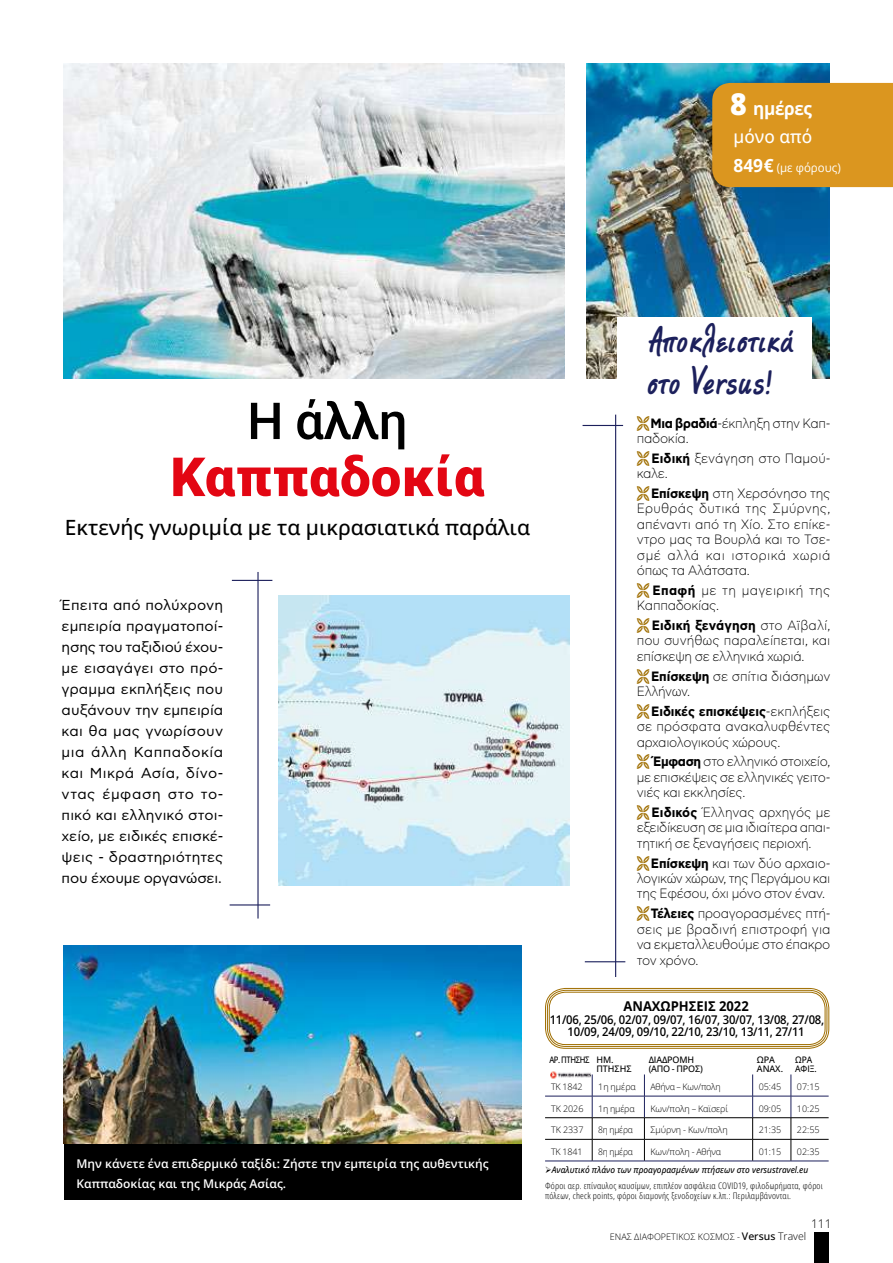
<style>
.page{position:relative;width:893px;height:1263px;background:#fff}
.page>*{position:absolute;margin:0;border:0;box-sizing:border-box;transform-origin:0 0}
.t1{font:900 54px "Roboto";letter-spacing:.01em;color:#e30613}
.t2{font:500 51px "Roboto";color:#000}
.t3{font:700 44.85px/42px "CF Marker";letter-spacing:.03em;color:#1c205c;scale:.89 1}
.t4{font:500 21px "Open Sans";color:#000}
.t5{font:500 18px/28.5px "Open Sans";color:#fff;scale:.96 1}
.t6{font:14.4px/21px "CF Asty Std";letter-spacing:-.005em;color:#000;text-align:justify}
.t7{font:300 13.5px/15.5px "CF Asty Std";letter-spacing:-.02em;color:#000;text-align:justify;scale:.95 1}
.t8{font:300 13.5px/15.5px "CF Asty Std";letter-spacing:.02em;color:#000;scale:.95 1}
.t9{font:300 13.5px/15.5px "CF Asty Std";color:#000;scale:.95 1}
.t10{font:700 13.5px "Open Sans";color:#000;scale:.96 1}
.t11{font:600 12px/12px "Open Sans";letter-spacing:-.02em;color:#000;text-align:center;scale:.94 1}
.t12{font:600 12px/19.5px "Open Sans";color:#fff}
.t13{font:12px "Open Sans";color:#fff;scale:.96 1}
.t14{font:300 12px "Open Sans";color:#000}
.t15{font:300 9px "Open Sans";letter-spacing:-.01em;color:#000}
.t16{font:300 9px/10.5px "Open Sans Condensed";letter-spacing:.02em;color:#000;scale:1.05 1}
.t17{font:italic 500 9px "Open Sans";color:#000;scale:.92 1}
.t18{font:500 9px/9px "Open Sans";letter-spacing:-.02em;color:#000}
.t19{font:500 9px/9px "Open Sans";letter-spacing:-.05em;color:#000;scale:.86 1}
.t20{font:300 9px "Open Sans";letter-spacing:-.01em;color:#000;scale:.95 1}
.t21{font:500 9px/9px "Open Sans";letter-spacing:-.02em;color:#000;scale:.94 1}
.s1{font-weight:800;font-size:30px}
.s2{font-weight:700}
.s3{font-weight:700;font-size:18px}
.s4{font-weight:500;font-size:10.5px}
.s5{font-size:10.5px}
</style>
<div class="page">
<div style="left:815px;top:1232px;width:14px;height:31px;background:#000"></div>
<img style="left:587px;top:64px;width:242px;height:315px">
<img style="left:64px;top:946px;width:457px;height:198px">
<img style="left:64px;top:64px;width:500px;height:315px">
<div style="left:618px;top:317px;width:194px;height:89px;background:#fff"></div>
<div style="left:64px;top:1144px;width:458px;height:55px;background:#000"></div>
<img style="left:279px;top:595px;width:291px;height:290px">
<div style="left:545px;top:988px;width:284px;height:61px;border:1px solid #9f6e00;border-radius:20px"></div>
<svg style="left:547px;top:989px;width:281px;height:58px"></svg>
<div style="left:549px;top:992px;width:276px;height:53px;border:1px solid #9f6e00;border-radius:16px"></div>
<svg style="left:592px;top:1074px;width:1px;height:87px"></svg>
<svg style="left:644px;top:1074px;width:1px;height:87px"></svg>
<svg style="left:752px;top:1074px;width:1px;height:87px"></svg>
<svg style="left:791px;top:1074px;width:1px;height:87px"></svg>
<hr style="left:545px;top:1096px;width:47px;height:1px;background:#1c205c">
<hr style="left:592px;top:1096px;width:52px;height:1px;background:#1c205c">
<hr style="left:644px;top:1096px;width:109px;height:1px;background:#1c205c">
<hr style="left:753px;top:1096px;width:38px;height:1px;background:#1c205c">
<hr style="left:791px;top:1096px;width:38px;height:1px;background:#1c205c">
<hr style="left:545px;top:1161px;width:47px;height:1px;background:#1c205c">
<hr style="left:592px;top:1161px;width:52px;height:1px;background:#1c205c">
<hr style="left:644px;top:1161px;width:109px;height:1px;background:#1c205c">
<hr style="left:753px;top:1161px;width:38px;height:1px;background:#1c205c">
<hr style="left:791px;top:1161px;width:38px;height:1px;background:#1c205c">
<hr style="left:545px;top:1117px;width:47px;height:1px;background:#000">
<hr style="left:592px;top:1117px;width:52px;height:1px;background:#000">
<hr style="left:644px;top:1117px;width:109px;height:1px;background:#000">
<hr style="left:753px;top:1117px;width:38px;height:1px;background:#000">
<hr style="left:791px;top:1117px;width:38px;height:1px;background:#000">
<hr style="left:545px;top:1139px;width:47px;height:1px;background:#000">
<hr style="left:592px;top:1139px;width:52px;height:1px;background:#000">
<hr style="left:644px;top:1139px;width:109px;height:1px;background:#000">
<hr style="left:753px;top:1139px;width:38px;height:1px;background:#000">
<hr style="left:791px;top:1139px;width:38px;height:1px;background:#000">
<hr style="left:583px;top:425px;width:40px;height:1px;background:#1c205c">
<hr style="left:615px;top:415px;width:1px;height:562px;background:#1c205c">
<hr style="left:585px;top:961px;width:40px;height:1px;background:#1c205c">
<hr style="left:230px;top:904px;width:40px;height:1px;background:#1c205c">
<hr style="left:232px;top:580px;width:40px;height:1px;background:#1c205c">
<hr style="left:257px;top:572px;width:2px;height:346px;background:#1c205c">
<div style="left:712px;top:83px;width:181px;height:104px;background:#db961f"></div>
<img style="left:550px;top:1071px;width:40px;height:8px">
<h3 class="t5" style="left:730px;top:94px;width:87px"><span class="s1">8</span> <span class="s2">ημέρες </span>μόνο από</h3>
<p class="t13" style="left:733px;top:159px;width:113px"><span class="s3">849€</span> (με φόρους)</p>
<h2 class="t2" style="left:247px;top:385px;width:162px">Η άλλη</h2>
<h1 class="t1" style="left:170px;top:439px;width:315px">Καππαδοκία</h1>
<h3 class="t4" style="left:65px;top:513px;width:467px">Εκτενής γνωριμία με τα μικρασιατικά παράλια</h3>
<p class="t6" style="left:62px;top:595px;width:163px">Έπειτα από πολύχρονη εμπειρία πραγματοποί&shy;ησης του ταξιδιού έχου&shy;με εισαγάγει στο πρό&shy;γραμμα εκπλήξεις που αυξάνουν την εμπειρία και θα μας γνωρίσουν μια άλλη Καππαδοκία και Μικρά Ασία, δίνο&shy;ντας έμφαση στο το&shy;πικό και ελληνικό στοι&shy;χείο, με ειδικές επισκέ&shy;ψεις - δραστηριότητες που έχουμε οργανώσει.</p>
<p class="t12" style="left:77px;top:1154px;width:414px">Μην κάνετε ένα επιδερμικό ταξίδι: Ζήστε την εμπειρία της αυθεντικής<br>Καππαδοκίας και της Μικράς Ασίας.</p>
<h3 class="t3" style="left:647px;top:319px;width:166px">Αποκλειστικά στο Versus!</h3>
<p class="t7" style="left:637px;top:415px;width:205px;text-indent:14px"><span class="s2">Μια βραδιά</span>-έκπληξη στην Καπ&shy;παδοκία.</p>
<p class="t9" style="left:637px;top:451px;width:205px;text-indent:15px"><span class="s2">Ειδική</span> ξενάγηση στο Παμού&shy;καλε.</p>
<p class="t7" style="left:637px;top:486px;width:205px;text-indent:14px"><span class="s2">Επίσκεψη</span> στη Χερσόνησο της Ερυθράς δυτικά της Σμύρνης, απέναντι από τη Χίο. Στο επίκε&shy;ντρο μας τα Βουρλά και το Τσε&shy;σμέ αλλά και ιστορικά χωριά όπως τα Αλάτσατα.</p>
<p class="t8" style="left:637px;top:583px;width:205px;text-indent:16px"><span class="s2">Επαφή</span> με τη μαγειρική της<br>Καππαδοκίας.</p>
<p class="t7" style="left:637px;top:618px;width:205px;text-indent:15px"><span class="s2">Ειδική ξενάγηση</span> στο Αϊβαλί, που συνήθως παραλείπεται, και επίσκεψη σε ελληνικά χωριά.</p>
<p class="t7" style="left:637px;top:668px;width:205px;text-indent:14px"><span class="s2">Επίσκεψη</span> σε σπίτια διάσημων<br>Ελλήνων.</p>
<p class="t7" style="left:637px;top:704px;width:205px;text-indent:14px"><span class="s2">Ειδικές επισκέψεις</span>-εκπλήξεις σε πρόσφατα ανακαλυφθέντες αρχαιολογικούς χώρους.</p>
<p class="t7" style="left:637px;top:754px;width:205px;text-indent:16px"><span class="s2">Έμφαση</span> στο ελληνικό στοιχείο, με επισκέψεις σε ελληνικές γειτο&shy;νιές και εκκλησίες.</p>
<p class="t7" style="left:637px;top:805px;width:205px;text-indent:15px"><span class="s2">Ειδικός</span> Έλληνας αρχηγός με εξειδίκευση σε μια ιδιαίτερα απαι&shy;τητική σε ξεναγήσεις περιοχή.</p>
<p class="t7" style="left:637px;top:855px;width:205px;text-indent:14px"><span class="s2">Επίσκεψη</span> και των δύο αρχαιο&shy;λογικών χώρων, της Περγάμου και της Εφέσου, όχι μόνο στον έναν.</p>
<p class="t7" style="left:637px;top:906px;width:205px;text-indent:14px"><span class="s2">Τέλειες</span> προαγορασμένες πτή&shy;σεις με βραδινή επιστροφή για να εκμεταλλευθούμε στο έπακρο τον χρόνο.</p>
<p class="t10" style="left:623px;top:996px;width:132px">ΑΝΑΧΩΡΗΣΕΙΣ 2022</p>
<p class="t11" style="left:550px;top:1013px;width:294px">11/06, 25/06, 02/07, 09/07, 16/07, 30/07, 13/08, 27/08,<br>10/09, 24/09, 09/10, 22/10, 23/10, 13/11, 27/11</p>
<p class="t19" style="left:596px;top:1055px;width:42px;text-indent:-47px">ΑΡ. ΠΤΉΣΗΣ Η Μ.<br>ΠΤΉΣΗΣ</p>
<p class="t18" style="left:649px;top:1055px;width:56px">ΔΙΑΔΡΟΜΉ (ΑΠΌ - ΠΡΟΣ)</p>
<p class="t18" style="left:757px;top:1055px;width:28px">ΏΡΑ<br>ΑNAX.</p>
<p class="t21" style="left:795px;top:1055px;width:24px">ΏΡΑ<br>ΆΦΙΞ.</p>
<p class="t15" style="left:551px;top:1081px;width:33px">ΤΚ 1842</p>
<p class="t15" style="left:598px;top:1081px;width:39px">1η ημέρα</p>
<p class="t15" style="left:650px;top:1081px;width:72px">Αθήνα – Κων/πολη</p>
<p class="t15" style="left:759px;top:1081px;width:24px">05:45</p>
<p class="t15" style="left:797px;top:1081px;width:24px">07:15</p>
<p class="t15" style="left:551px;top:1102px;width:34px">ΤΚ 2026</p>
<p class="t15" style="left:598px;top:1102px;width:38px">1η ημέρα</p>
<p class="t15" style="left:650px;top:1102px;width:79px">Κων/πολη – Καϊσερί</p>
<p class="t15" style="left:759px;top:1102px;width:24px">09:05</p>
<p class="t15" style="left:797px;top:1102px;width:24px">10:25</p>
<p class="t15" style="left:551px;top:1124px;width:34px">TK 2337</p>
<p class="t20" style="left:598px;top:1124px;width:38px">8η ημέρα</p>
<p class="t15" style="left:650px;top:1124px;width:79px">Σμύρνη - Κων/πολη</p>
<p class="t15" style="left:759px;top:1124px;width:24px">21:35</p>
<p class="t15" style="left:797px;top:1124px;width:24px">22:55</p>
<p class="t15" style="left:551px;top:1145px;width:33px">TK 1841</p>
<p class="t20" style="left:598px;top:1145px;width:38px">8η ημέρα</p>
<p class="t15" style="left:650px;top:1145px;width:72px">Κων/πολη - Aθήνα</p>
<p class="t15" style="left:759px;top:1145px;width:24px">01:15</p>
<p class="t15" style="left:797px;top:1145px;width:24px">02:35</p>
<p class="t16" style="left:545px;top:1180px;width:266px">Φόροι αερ. επίναυλος καυσίμων, επιπλέον ασφάλεια COVID19, φιλοδωρήματα, φόροι πόλεων, check points, φόροι διαμονής ξενοδοχείων κ.λπ.: Περιλαμβάνονται.</p>
<p class="t17" style="left:545px;top:1163px;width:288px">➢Αναλυτικό πλάνο των προαγορασμένων πτήσεων στο versustravel.eu</p>
<p class="t14" style="left:811px;top:1215px;width:22px">111</p>
<p class="t15" style="left:610px;top:1230px;width:198px">ΕΝΑΣ ΔΙΑΦΟΡΕΤΙΚΟΣ ΚΟΣΜΟΣ - <span class="s4">Versus</span> <span class="s5">Travel</span></p>
</div>
